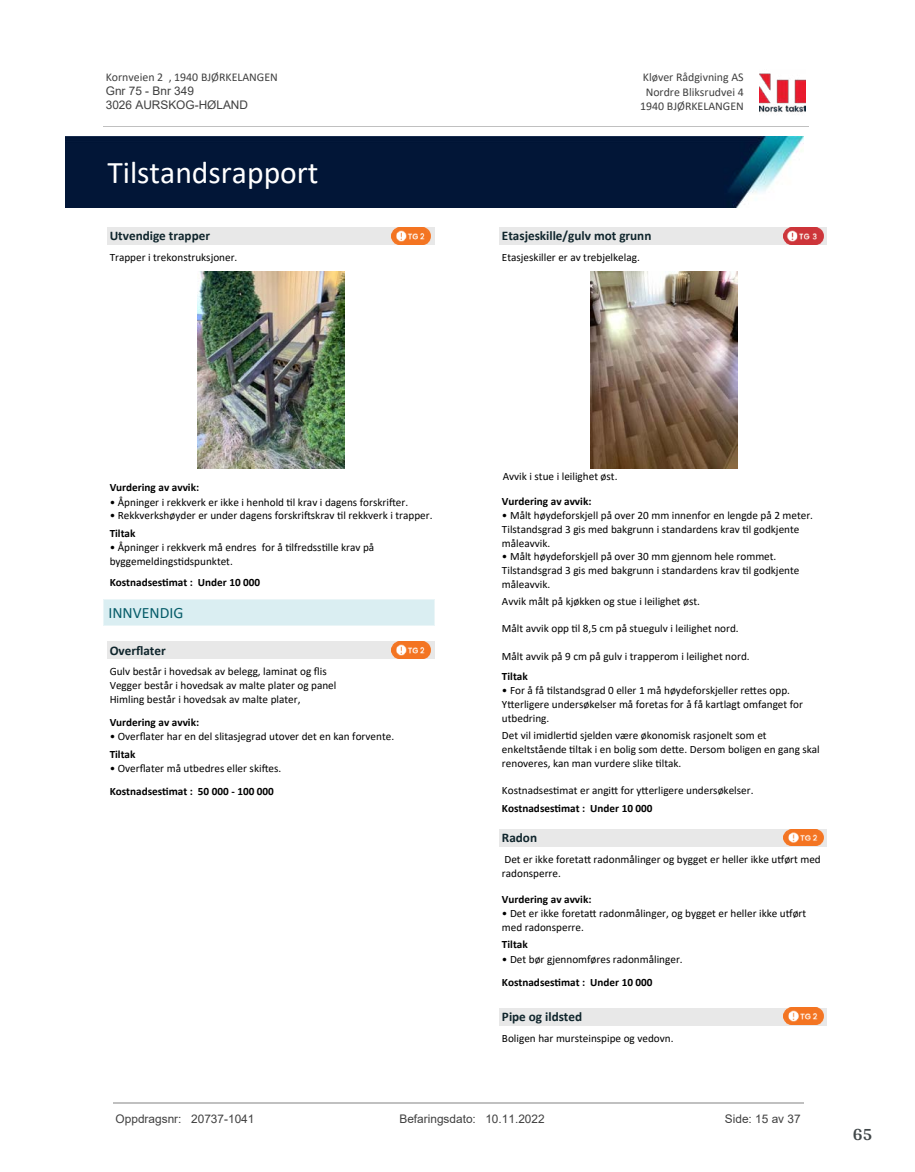
<style>
.page{position:relative;width:915px;height:1172px;background:#fff}
.page>*{position:absolute;margin:0;border:0;box-sizing:border-box;transform-origin:0 0}
.t1{font:31.65px "Calibri";color:#fff}
.t2{font:700 18px "Arya";color:#414749}
.t3{font:15.75px "Calibri";color:#065c69}
.t4{font:700 13.2px "Calibri";color:#0f252c}
.t5{font:11.85px/14.2px "Arial";color:#404040}
.t6{font:11.85px/14.5px "Calibri";color:#404040;text-align:center}
.t7{font:11.25px/13.6px "Calibri";color:#000}
.t8{font:700 11.25px "Calibri";color:#000}
</style>
<div class="page">
<div style="left:391px;top:227px;width:43px;height:17px;background:#e8e8e8"></div>
<img style="left:391px;top:227px;width:40px;height:17px">
<div style="left:107px;top:227px;width:280px;height:17px;background:#e8e8e8"></div>
<img style="left:197px;top:272px;width:148px;height:196px">
<div style="left:103px;top:599px;width:331px;height:27px;background:#daeef2"></div>
<svg style="left:103px;top:600px;width:1px;height:26px"></svg>
<svg style="left:434px;top:599px;width:1px;height:27px"></svg>
<hr style="left:103px;top:599px;width:331px;height:1px;background:#eaf5f7">
<hr style="left:103px;top:626px;width:331px;height:1px;background:#eaf5f7">
<div style="left:391px;top:642px;width:43px;height:17px;background:#e8e8e8"></div>
<img style="left:391px;top:641px;width:40px;height:17px">
<div style="left:107px;top:642px;width:280px;height:17px;background:#e8e8e8"></div>
<svg style="left:823px;top:227px;width:3px;height:17px"></svg>
<img style="left:783px;top:227px;width:40px;height:17px">
<div style="left:499px;top:227px;width:280px;height:17px;background:#e8e8e8"></div>
<img style="left:590px;top:272px;width:147px;height:196px">
<svg style="left:823px;top:829px;width:3px;height:17px"></svg>
<img style="left:783px;top:829px;width:40px;height:17px">
<div style="left:499px;top:829px;width:280px;height:17px;background:#e8e8e8"></div>
<svg style="left:823px;top:1008px;width:3px;height:17px"></svg>
<img style="left:783px;top:1008px;width:40px;height:17px">
<div style="left:499px;top:1008px;width:280px;height:17px;background:#e8e8e8"></div>
<img style="left:65px;top:137px;width:738px;height:71px">
<img style="left:759px;top:73px;width:46px;height:40px">
<hr style="left:103px;top:126px;width:705px;height:1px;background:#c0c0c0">
<hr style="left:113px;top:1102px;width:690px;height:1px;background:#c0c0c0">
<p class="t6" style="left:106px;top:70px;width:173px">Kornveien 2 , 1940 BJØRKELANGEN</p>
<p class="t5" style="left:106px;top:84px;width:144px">Gnr 75 - Bnr 349<br>3026 AURSKOG-HØLAND</p>
<h1 class="t1" style="left:107px;top:150px;width:213px">Tilstandsrapport</h1>
<p class="t4" style="left:110px;top:227px;width:102px">Utvendige trapper</p>
<p class="t7" style="left:110px;top:250px;width:129px">Trapper i trekonstruksjoner.</p>
<p class="t6" style="left:640px;top:70px;width:105px">Kløver Rådgivning AS<br>Nordre Bliksrudvei 4<br>1940 BJØRKELANGEN</p>
<p class="t4" style="left:502px;top:227px;width:151px">Etasjeskille/gulv mot grunn</p>
<p class="t7" style="left:502px;top:250px;width:139px">Etasjeskiller er av trebjelkelag.</p>
<p class="t8" style="left:110px;top:479px;width:91px">Vurdering av avvik:</p>
<p class="t7" style="left:110px;top:495px;width:300px">• Åpninger i rekkverk er ikke i henhold 琀椀l krav i dagens forskri昀琀er.</p>
<p class="t7" style="left:110px;top:508px;width:324px">• Rekkverkshøyder er under dagens forskri昀琀skrav 琀椀l rekkverk i trapper.</p>
<p class="t8" style="left:110px;top:525px;width:27px">Tiltak</p>
<p class="t7" style="left:110px;top:540px;width:266px">• Åpninger i rekkverk må endres for å 琀椀lfredss琀椀lle krav på byggemeldings琀椀dspunktet.</p>
<p class="t8" style="left:110px;top:575px;width:152px">Kostnadses琀椀mat : Under 10 000</p>
<h3 class="t3" style="left:108px;top:601px;width:76px">INNVENDIG</h3>
<p class="t4" style="left:110px;top:641px;width:58px">Over昀氀ater</p>
<p class="t7" style="left:110px;top:665px;width:228px">Gulv består i hovedsak av belegg, laminat og 昀氀is<br>Vegger består i hovedsak av malte plater og panel<br>Himling består i hovedsak av malte plater,</p>
<p class="t8" style="left:110px;top:714px;width:91px">Vurdering av avvik:</p>
<p class="t7" style="left:110px;top:729px;width:286px">• Over昀氀ater har en del slitasjegrad utover det en kan forvente.</p>
<p class="t8" style="left:110px;top:746px;width:27px">Tiltak</p>
<p class="t7" style="left:110px;top:761px;width:173px">• Over昀氀ater må utbedres eller ski昀琀es.</p>
<p class="t8" style="left:110px;top:783px;width:166px">Kostnadses琀椀mat : 50 000 - 100 000</p>
<p class="t7" style="left:502px;top:469px;width:116px">Avvik i stue i leilighet øst.</p>
<p class="t8" style="left:502px;top:493px;width:91px">Vurdering av avvik:</p>
<p class="t7" style="left:502px;top:508px;width:312px">• Målt høydeforskjell på over 20 mm innenfor en lengde på 2 meter.<br>Tilstandsgrad 3 gis med bakgrunn i standardens krav 琀椀l godkjente måleavvik.</p>
<p class="t7" style="left:502px;top:549px;width:299px">• Målt høydeforskjell på over 30 mm gjennom hele rommet.<br>Tilstandsgrad 3 gis med bakgrunn i standardens krav 琀椀l godkjente måleavvik.</p>
<p class="t7" style="left:502px;top:594px;width:199px">Avvik målt på kjøkken og stue i leilighet øst.</p>
<p class="t7" style="left:502px;top:622px;width:238px">Målt avvik opp 琀椀l 8,5 cm på stuegulv i leilighet nord.</p>
<p class="t7" style="left:502px;top:649px;width:249px">Målt avvik på 9 cm på gulv i trapperom i leilighet nord.</p>
<p class="t8" style="left:502px;top:668px;width:27px">Tiltak</p>
<p class="t7" style="left:502px;top:684px;width:302px">• For å få 琀椀lstandsgrad 0 eller 1 må høydeforskjeller re琀琀es opp.<br>Y琀琀erligere undersøkelser må foretas for å få kartlagt omfanget for utbedring.</p>
<p class="t7" style="left:502px;top:728px;width:319px">Det vil imidler琀椀d sjelden være økonomisk rasjonelt som et enkeltstående 琀椀ltak i en bolig som de琀琀e. Dersom boligen en gang skal renoveres, kan man vurdere slike 琀椀ltak.</p>
<p class="t7" style="left:502px;top:783px;width:253px">Kostnadses琀椀mat er angi琀琀 for y琀琀erligere undersøkelser.</p>
<p class="t8" style="left:502px;top:800px;width:152px">Kostnadses琀椀mat : Under 10 000</p>
<p class="t4" style="left:502px;top:829px;width:37px">Radon</p>
<p class="t7" style="left:502px;top:852px;width:320px">Det er ikke foreta琀琀 radonmålinger og bygget er heller ikke u琀昀ørt med radonsperre.</p>
<p class="t8" style="left:502px;top:891px;width:91px">Vurdering av avvik:</p>
<p class="t7" style="left:502px;top:906px;width:306px">• Det er ikke foreta琀琀 radonmålinger, og bygget er heller ikke u琀昀ørt med radonsperre.</p>
<p class="t8" style="left:502px;top:937px;width:27px">Tiltak</p>
<p class="t7" style="left:502px;top:952px;width:182px">• Det bør gjennomføres radonmålinger.</p>
<p class="t8" style="left:502px;top:974px;width:152px">Kostnadses琀椀mat : Under 10 000</p>
<p class="t4" style="left:502px;top:1007px;width:82px">Pipe og ildsted</p>
<p class="t7" style="left:502px;top:1031px;width:173px">Boligen har mursteinspipe og vedovn.</p>
<p class="t5" style="left:116px;top:1112px;width:140px">Oppdragsnr: 20737-1041</p>
<p class="t5" style="left:399px;top:1112px;width:147px">Befaringsdato: 10.11.2022</p>
<p class="t5" style="left:724px;top:1112px;width:77px">Side: 15 av 37</p>
<h2 class="t2" style="left:852px;top:1123px;width:21px">65</h2>
</div>
